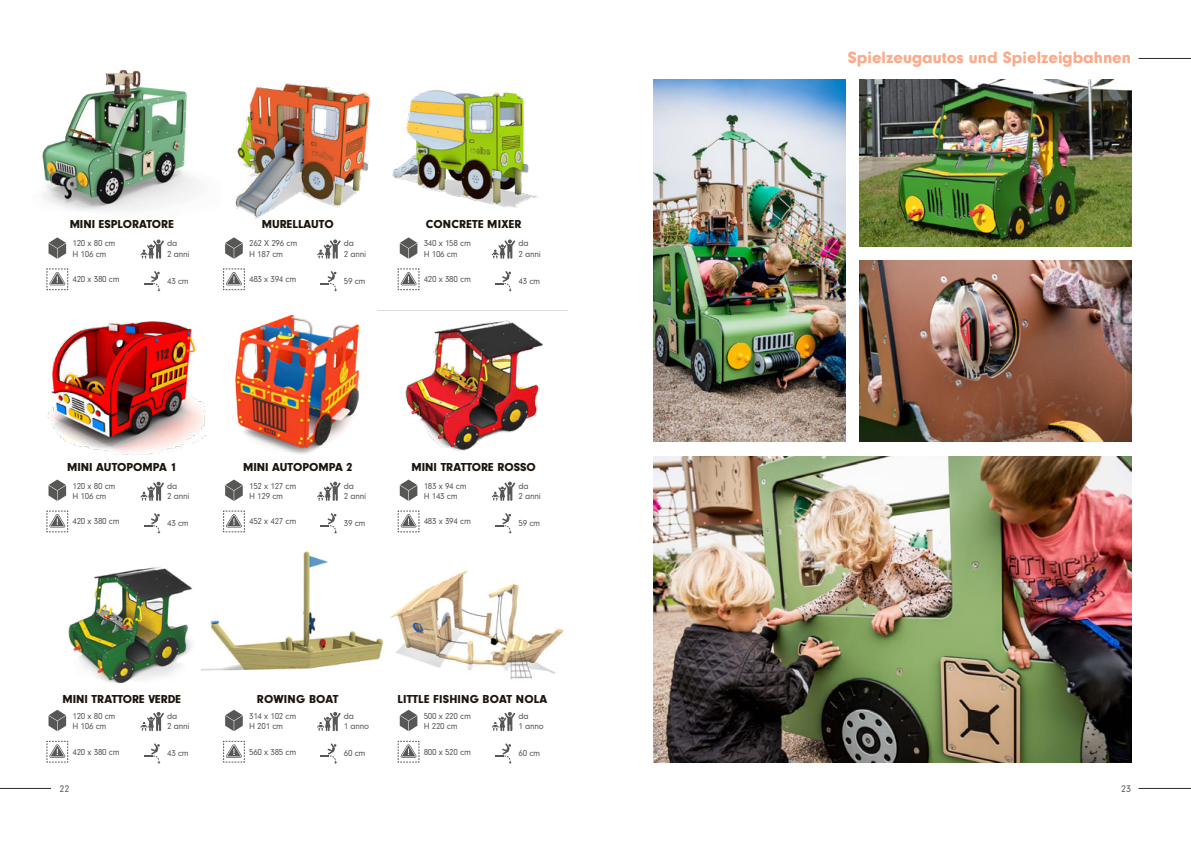
<style>
.page{position:relative;width:1191px;height:842px;background:#fff}
.page>*{position:absolute;margin:0;border:0;box-sizing:border-box;transform-origin:0 0}
.t1{font:900 17px "Neuzeit Grotesk TOT";color:#faab8c}
.t2{font:900 12px "Neuzeit Grotesk TOT";color:#1d160f}
.t3{font:10px "Neuzeit Gro";color:#575756}
.t4{font:9px/10.1px "Neuzeit Gro";letter-spacing:-.03em;color:#575756}
</style>
<div class="page">
<hr style="left:1138px;top:788px;width:53px;height:1px;background:#282c30">
<hr style="left:0;top:788px;width:51px;height:1px;background:#282c30">
<hr style="left:1138px;top:58px;width:53px;height:1px;background:#282c30">
<img style="left:201px;top:551px;width:183px;height:120px">
<img style="left:391px;top:570px;width:173px;height:110px">
<img style="left:68px;top:567px;width:125px;height:117px">
<img style="left:405px;top:320px;width:138px;height:131px">
<img style="left:235px;top:310px;width:145px;height:145px">
<img style="left:47px;top:321px;width:159px;height:133px">
<img style="left:235px;top:83px;width:303px;height:136px">
<img style="left:42px;top:69px;width:160px;height:142px">
<svg style="left:140px;top:239px;width:24px;height:20px"></svg>
<svg style="left:49px;top:237px;width:17px;height:22px"></svg>
<svg style="left:46px;top:268px;width:22px;height:22px"></svg>
<svg style="left:144px;top:271px;width:17px;height:20px"></svg>
<svg style="left:140px;top:482px;width:24px;height:19px"></svg>
<svg style="left:49px;top:479px;width:17px;height:22px"></svg>
<svg style="left:46px;top:510px;width:22px;height:22px"></svg>
<svg style="left:144px;top:513px;width:17px;height:21px"></svg>
<svg style="left:140px;top:712px;width:24px;height:19px"></svg>
<svg style="left:49px;top:710px;width:17px;height:21px"></svg>
<svg style="left:46px;top:741px;width:22px;height:22px"></svg>
<svg style="left:144px;top:743px;width:17px;height:21px"></svg>
<svg style="left:317px;top:239px;width:24px;height:20px"></svg>
<svg style="left:225px;top:237px;width:18px;height:22px"></svg>
<svg style="left:223px;top:268px;width:22px;height:22px"></svg>
<svg style="left:320px;top:271px;width:17px;height:20px"></svg>
<svg style="left:317px;top:482px;width:24px;height:19px"></svg>
<svg style="left:225px;top:479px;width:18px;height:22px"></svg>
<svg style="left:223px;top:510px;width:22px;height:22px"></svg>
<svg style="left:320px;top:513px;width:17px;height:21px"></svg>
<svg style="left:317px;top:712px;width:24px;height:19px"></svg>
<svg style="left:225px;top:710px;width:18px;height:21px"></svg>
<svg style="left:223px;top:741px;width:22px;height:22px"></svg>
<svg style="left:320px;top:743px;width:17px;height:21px"></svg>
<svg style="left:491px;top:239px;width:24px;height:20px"></svg>
<svg style="left:400px;top:237px;width:17px;height:22px"></svg>
<svg style="left:397px;top:268px;width:23px;height:22px"></svg>
<svg style="left:495px;top:271px;width:17px;height:20px"></svg>
<svg style="left:491px;top:482px;width:24px;height:19px"></svg>
<svg style="left:400px;top:479px;width:17px;height:22px"></svg>
<svg style="left:397px;top:510px;width:23px;height:22px"></svg>
<svg style="left:495px;top:513px;width:17px;height:21px"></svg>
<svg style="left:491px;top:712px;width:24px;height:19px"></svg>
<svg style="left:400px;top:710px;width:17px;height:21px"></svg>
<svg style="left:397px;top:741px;width:23px;height:22px"></svg>
<svg style="left:495px;top:743px;width:17px;height:21px"></svg>
<img style="left:653px;top:80px;width:192px;height:362px">
<img style="left:859px;top:261px;width:272px;height:181px">
<img style="left:859px;top:80px;width:272px;height:167px">
<img style="left:653px;top:456px;width:478px;height:307px">
<h2 class="t2" style="left:70px;top:217px;width:106px">MINI ESPLORATORE</h2>
<h2 class="t2" style="left:262px;top:217px;width:73px">MURELLAUTO</h2>
<h2 class="t2" style="left:426px;top:217px;width:97px">CONCRETE MIXER</h2>
<p class="t4" style="left:72px;top:239px;width:44px">120 x 80 cm<br>H 106 cm</p>
<p class="t4" style="left:167px;top:239px;width:12px">da</p>
<p class="t4" style="left:72px;top:274px;width:49px">420 x 380 cm</p>
<p class="t4" style="left:167px;top:276px;width:23px">43 cm</p>
<p class="t4" style="left:167px;top:249px;width:24px">2 anni</p>
<p class="t4" style="left:249px;top:239px;width:50px">262 X 296 cm<br>H 187 cm</p>
<p class="t4" style="left:344px;top:239px;width:12px">da</p>
<p class="t4" style="left:249px;top:274px;width:49px">483 x 394 cm</p>
<p class="t4" style="left:344px;top:276px;width:23px">59 cm</p>
<p class="t4" style="left:344px;top:249px;width:24px">2 anni</p>
<p class="t4" style="left:424px;top:239px;width:49px">340 x 158 cm<br>H 106 cm</p>
<p class="t4" style="left:518px;top:239px;width:12px">da</p>
<p class="t4" style="left:424px;top:274px;width:49px">420 x 380 cm</p>
<p class="t4" style="left:518px;top:276px;width:23px">43 cm</p>
<p class="t4" style="left:518px;top:249px;width:24px">2 anni</p>
<h2 class="t2" style="left:67px;top:460px;width:111px">MINI AUTOPOMPA 1</h2>
<h2 class="t2" style="left:243px;top:460px;width:111px">MINI AUTOPOMPA 2</h2>
<h2 class="t2" style="left:411px;top:460px;width:126px">MINI TRATTORE ROSSO</h2>
<p class="t4" style="left:72px;top:481px;width:44px">120 x 80 cm<br>H 106 cm</p>
<p class="t4" style="left:167px;top:481px;width:12px">da</p>
<p class="t4" style="left:72px;top:517px;width:49px">420 x 380 cm</p>
<p class="t4" style="left:167px;top:518px;width:23px">43 cm</p>
<p class="t4" style="left:167px;top:491px;width:24px">2 anni</p>
<p class="t4" style="left:249px;top:481px;width:49px">152 x 127 cm<br>H 129 cm</p>
<p class="t4" style="left:344px;top:481px;width:12px">da</p>
<p class="t4" style="left:249px;top:517px;width:49px">452 x 427 cm</p>
<p class="t4" style="left:344px;top:518px;width:23px">39 cm</p>
<p class="t4" style="left:344px;top:491px;width:24px">2 anni</p>
<p class="t4" style="left:424px;top:481px;width:44px">183 x 94 cm<br>H 143 cm</p>
<p class="t4" style="left:518px;top:481px;width:12px">da</p>
<p class="t4" style="left:424px;top:517px;width:49px">483 x 394 cm</p>
<p class="t4" style="left:518px;top:518px;width:23px">59 cm</p>
<p class="t4" style="left:518px;top:491px;width:24px">2 anni</p>
<h2 class="t2" style="left:62px;top:693px;width:120px">MINI TRATTORE VERDE</h2>
<h2 class="t2" style="left:397px;top:693px;width:151px">LITTLE FISHING BOAT NOLA</h2>
<h2 class="t2" style="left:257px;top:693px;width:83px">ROWING BOAT</h2>
<p class="t4" style="left:72px;top:711px;width:44px">120 x 80 cm<br>H 106 cm</p>
<p class="t4" style="left:167px;top:711px;width:12px">da</p>
<p class="t4" style="left:72px;top:747px;width:49px">420 x 380 cm</p>
<p class="t4" style="left:167px;top:749px;width:23px">43 cm</p>
<p class="t4" style="left:167px;top:721px;width:24px">2 anni</p>
<p class="t4" style="left:249px;top:711px;width:49px">314 x 102 cm<br>H 201 cm</p>
<p class="t4" style="left:344px;top:711px;width:12px">da</p>
<p class="t4" style="left:249px;top:747px;width:49px">560 x 385 cm</p>
<p class="t4" style="left:344px;top:749px;width:23px">60 cm</p>
<p class="t4" style="left:344px;top:721px;width:27px">1 anno</p>
<p class="t4" style="left:424px;top:711px;width:49px">500 x 220 cm<br>H 220 cm</p>
<p class="t4" style="left:518px;top:711px;width:12px">da</p>
<p class="t4" style="left:424px;top:747px;width:49px">800 x 520 cm</p>
<p class="t4" style="left:518px;top:749px;width:23px">60 cm</p>
<p class="t4" style="left:518px;top:721px;width:27px">1 anno</p>
<h1 class="t1" style="left:848px;top:48px;width:285px">Spielzeugautos und Spielzeigbahnen</h1>
<p class="t3" style="left:59px;top:783px;width:11px">22</p>
<p class="t3" style="left:1121px;top:783px;width:11px">23</p>
</div>
